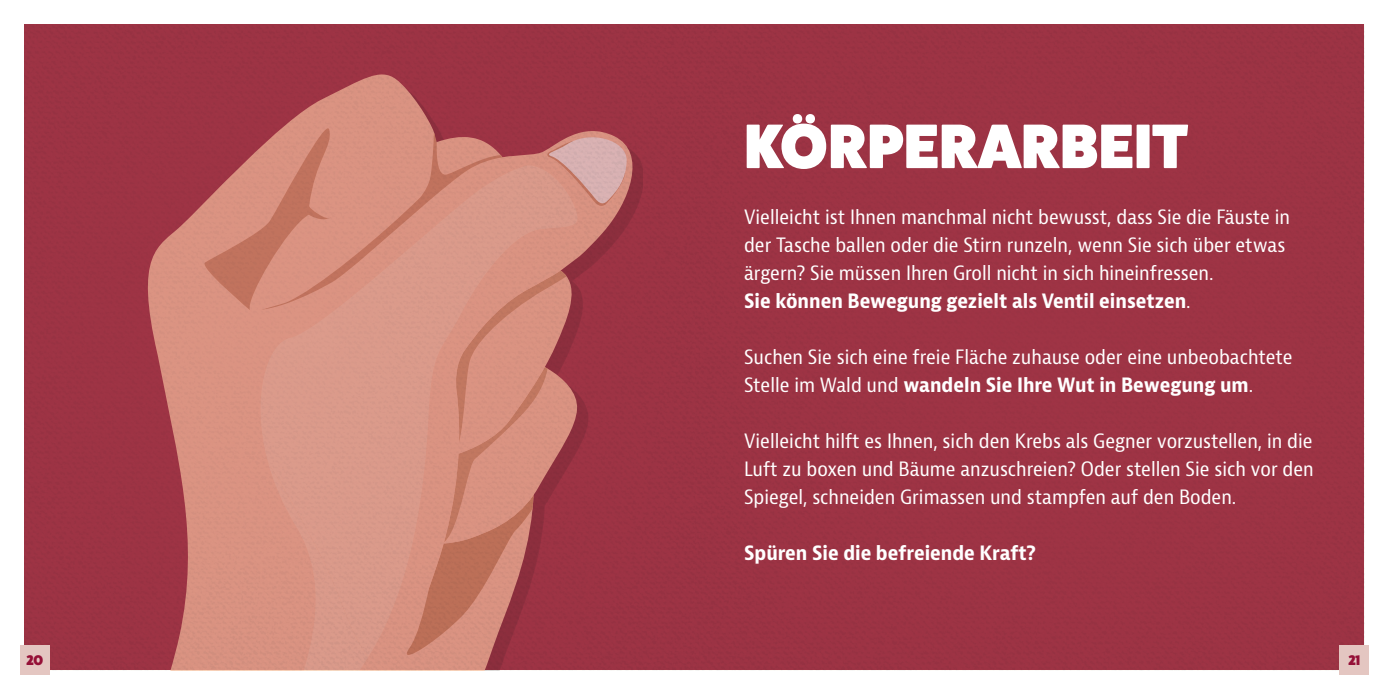
<style>
.page{position:relative;width:1389px;height:695px;background:#fff}
.page>*{position:absolute;margin:0;border:0;box-sizing:border-box;transform-origin:0 0}
.Introtext{font:800 63px "Fat Frank";letter-spacing:.01em;color:#fff}
.Introtext-2{font:condensed 19.25px/28px "Bernina Sans";color:#fff}
.Introtext-3{font:700 condensed 19.25px "Bernina Sans";color:#fff}
.t1{font:800 14px "Fat Frank";color:#951037}
.s1{font-weight:700}
</style>
<div class="page">
<img style="left:25px;top:25px;width:1339px;height:645px">
<div style="left:1339px;top:645px;width:30px;height:30px;background:#e4c6c1"></div>
<div style="left:20px;top:645px;width:30px;height:30px;background:#e4c6c1"></div>
<p class="Introtext" style="left:744px;top:111px;width:445px">KÖRPERARBEIT</p>
<p class="Introtext-2" style="left:744px;top:203px;width:547px">Vielleicht ist Ihnen manchmal nicht bewusst, dass Sie die Fäuste in der Tasche ballen oder die Stirn runzeln, wenn Sie sich über etwas ärgern? Sie müssen Ihren Groll nicht in sich hineinfressen.<br><span class="s1">Sie können Bewegung gezielt als Ventil einsetzen</span>.</p>
<p class="Introtext-2" style="left:744px;top:343px;width:550px">Suchen Sie sich eine freie Fläche zuhause oder eine unbeobachtete<br>Stelle im Wald und <span class="s1">wandeln Sie Ihre Wut in Bewegung um</span>.</p>
<p class="Introtext-2" style="left:744px;top:427px;width:571px;text-align:justify">Vielleicht hilft es Ihnen, sich den Krebs als Gegner vorzustellen, in die Luft zu boxen und Bäume anzuschreien? Oder stellen Sie sich vor den Spiegel, schneiden Grimassen und stampfen auf den Boden.</p>
<p class="Introtext-3" style="left:744px;top:541px;width:294px">Spüren Sie die befreiende Kraft?</p>
<p class="t1" style="left:27px;top:652px;width:18px">20</p>
<p class="t1" style="left:1348px;top:652px;width:13px">21</p>
</div>
